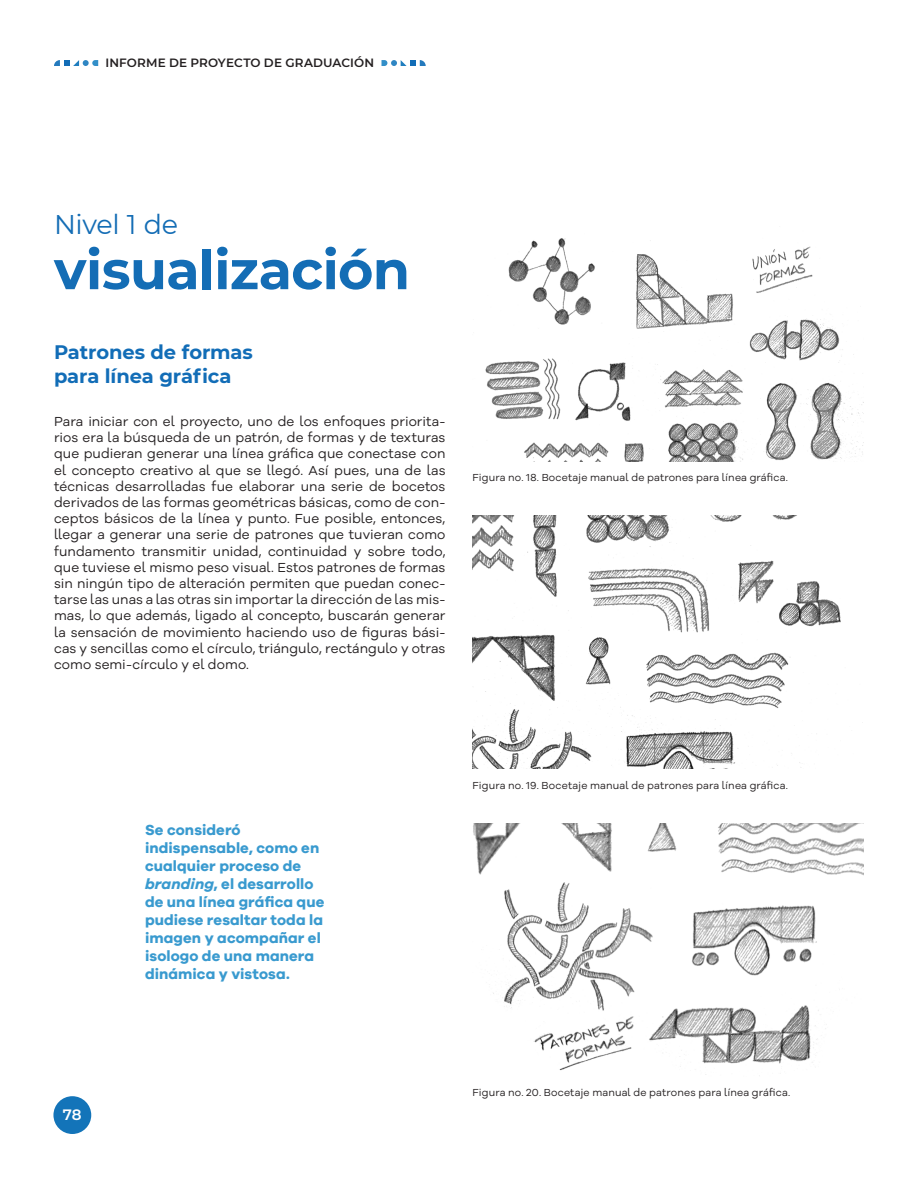
<style>
.page{position:relative;width:918px;height:1188px;background:#fff}
.page>*{position:absolute;margin:0;border:0;box-sizing:border-box;transform-origin:0 0}
.t1{font:700 54px "Montserrat";letter-spacing:-.015em;color:#146db5}
.t2{font:27px "Montserrat";letter-spacing:-.015em;color:#146db5}
.t3{font:700 19.5px "Montserrat";letter-spacing:-.005em;color:#126db7}
.t4{font:700 15px/18px "Galano Grotesque";letter-spacing:.005em;color:#399acf}
.t5{font:600 15px "Montserrat";color:#fff}
.t6{font:13.5px/16.2px "Galano Grotesque Alt";letter-spacing:.005em;color:#231f20;text-align:justify}
.t7{font:600 12px "Montserrat";letter-spacing:.01em;color:#231f20}
.t8{font:10.5px "Galano Grotesque Alt";letter-spacing:.015em;color:#231f20}
.s1{font-style:italic}
</style>
<div class="page">
<svg style="left:54px;top:60px;width:44px;height:6px"></svg>
<svg style="left:382px;top:60px;width:44px;height:6px"></svg>
<div style="left:53px;top:1096px;width:38px;height:38px;background:#1374b9;border-radius:50%"></div>
<img style="left:485px;top:238px;width:379px;height:223px">
<img style="left:472px;top:516px;width:369px;height:253px">
<img style="left:473px;top:823px;width:391px;height:253px">
<p class="t7" style="left:105px;top:54px;width:270px">INFORME DE PROYECTO DE GRADUACIÓN</p>
<p class="t2" style="left:54px;top:206px;width:125px">Nivel 1 de</p>
<p class="t1" style="left:54px;top:231px;width:357px">visualización</p>
<p class="t3" style="left:54px;top:338px;width:200px">Patrones de formas</p>
<p class="t3" style="left:54px;top:362px;width:179px">para línea gráfica</p>
<p class="t6" style="left:54px;top:413px;width:393px">Para iniciar con el proyecto, uno de los enfoques priorita&shy;rios era la búsqueda de un patrón, de formas y de texturas que pudieran generar una línea gráfica que conectase con el concepto creativo al que se llegó. Así pues, una de las técnicas desarrolladas fue elaborar una serie de bocetos derivados de las formas geométricas básicas, como de con&shy;ceptos básicos de la línea y punto. Fue posible, entonces, llegar a generar una serie de patrones que tuvieran como fundamento transmitir unidad, continuidad y sobre todo, que tuviese el mismo peso visual. Estos patrones de formas sin ningún tipo de alteración permiten que puedan conec&shy;tarse las unas a las otras sin importar la dirección de las mis&shy;mas, lo que además, ligado al concepto, buscarán generar la sensación de movimiento haciendo uso de figuras bási&shy;cas y sencillas como el círculo, triángulo, rectángulo y otras como semi-círculo y el domo.</p>
<p class="t8" style="left:472px;top:471px;width:317px">Figura no. 18. Bocetaje manual de patrones para línea gráfica.</p>
<p class="t5" style="left:63px;top:1104px;width:20px">78</p>
<p class="t4" style="left:145px;top:820px;width:181px">Se consideró indispensable, como en cualquier proceso de <span class="s1">branding</span>, el desarrollo de una línea gráfica que pudiese resaltar toda la imagen y acompañar el isologo de una manera dinámica y vistosa.</p>
<p class="t8" style="left:472px;top:778px;width:317px">Figura no. 19. Bocetaje manual de patrones para línea gráfica.</p>
<p class="t8" style="left:472px;top:1086px;width:319px">Figura no. 20. Bocetaje manual de patrones para línea gráfica.</p>
</div>
